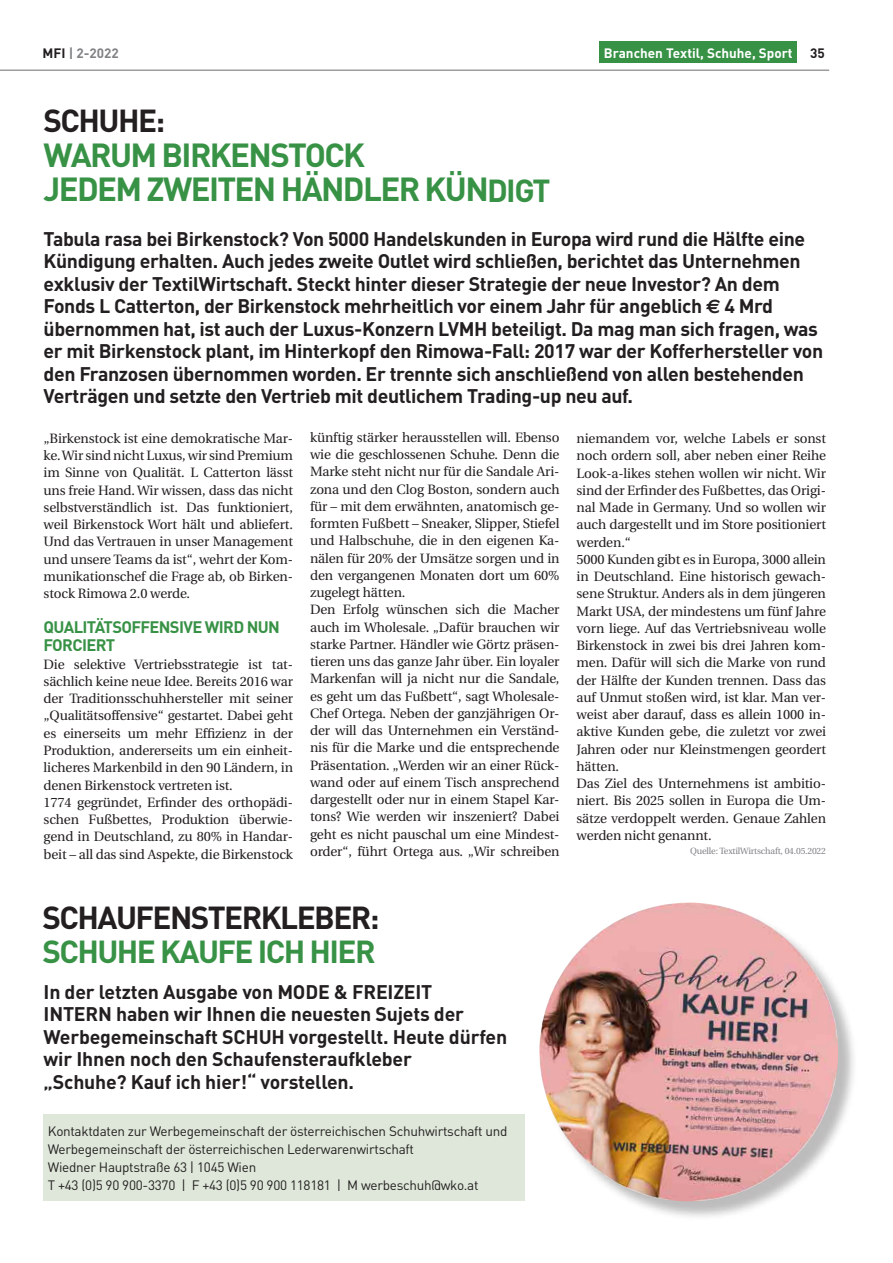
<style>
.page{position:relative;width:893px;height:1263px;background:#fff}
.page>*{position:absolute;margin:0;border:0;box-sizing:border-box;transform-origin:0 0}
.t1{font:700 33px/34.5px "DIN";letter-spacing:-.05em;color:#389246}
.t2{font:700 31.5px "DIN";letter-spacing:-.05em;color:#231f20}
.t3{font:700 31.5px "DIN";letter-spacing:-.05em;color:#389246}
.t4{font:700 19.5px/22.5px "DIN";letter-spacing:-.02em;color:#231f20}
.t5{font:700 16.5px/18px "DIN";letter-spacing:-.04em;color:#389246}
.t6{font:13.5px/17.2px "Utopia";letter-spacing:-.01em;color:#231f20}
.t7{font:13.5px/18px "DIN";letter-spacing:-.02em;color:#231f20}
.t8{font:700 13.5px "DIN";color:#fff}
.t9{font:700 13.5px "DIN";color:#808285}
.t10{font:700 13.5px "DIN";color:#231f20}
.t11{font:9px "Utopia";letter-spacing:-.02em;color:#808285}
.s1{color:#231f20}
.s2{font-size:31.5px}
.s3{font-family:"Euro Sans"}
</style>
<div class="page">
<hr style="left:0;top:70px;width:829px;height:1px;background:#6c6d70">
<div style="left:600px;top:42px;width:197px;height:21px;background:#389246"></div>
<div style="left:44px;top:1114px;width:481px;height:87px;background:#dee7d9"></div>
<div style="left:542px;top:905px;width:316px;height:316px;background:#231f20;opacity:.3"></div>
<img style="left:539px;top:902px;width:303px;height:303px">
<p class="t9" style="left:43px;top:44px;width:78px"><span class="s1">MFI</span> | 2-2022</p>
<p class="t8" style="left:604px;top:44px;width:190px">Branchen Textil, Schuhe, Sport</p>
<p class="t10" style="left:810px;top:44px;width:16px">35</p>
<h2 class="t2" style="left:44px;top:101px;width:123px">SCHUHE:</h2>
<h1 class="t1" style="left:44px;top:136px;width:508px">WARUM BIRKENSTOCK<br>JEDEM ZWEITEN HÄNDLER KÜN<span class="s2">DIGT</span></h1>
<p class="t4" style="left:44px;top:226px;width:781px">Tabula rasa bei Birkenstock? Von 5000 Handelskunden in Europa wird rund die Hälfte eine Kündigung erhalten. Auch jedes zweite Outlet wird schließen, berichtet das Unternehmen exklusiv der TextilWirtschaft. Steckt hinter dieser Strategie der neue Investor? An dem Fonds L Catterton, der Birkenstock mehrheitlich vor einem Jahr für angeblich <span class="s3">€</span> 4 Mrd übernommen hat, ist auch der Luxus-Konzern LVMH beteiligt. Da mag man sich fragen, was er mit Birkenstock plant, im Hinterkopf den Rimowa-Fall: 2017 war der Kofferhersteller von den Franzosen übernommen worden. Er trennte sich anschließend von allen bestehenden Verträgen und setzte den Vertrieb mit deutlichem Trading-up neu auf.</p>
<p class="t6" style="left:44px;top:430px;width:251px;text-align:justify">„Birkenstock ist eine demokratische Mar&shy;ke. Wir sind nicht Luxus, wir sind Premium im Sinne von Qualität. L Catterton lässt uns freie Hand. Wir wissen, dass das nicht selbstverständlich ist. Das funktioniert, weil Birkenstock Wort hält und abliefert.<br>Und das Vertrauen in unser Management und unsere Teams da ist“, wehrt der Kom&shy;munikationschef die Frage ab, ob Birken&shy;stock Rimowa 2.0 werde.</p>
<p class="t5" style="left:44px;top:618px;width:238px">QUALITÄTSOFFENSIVE WIRD NUN<br>FORCIERT</p>
<p class="t6" style="left:44px;top:656px;width:251px">Die selektive Vertriebsstrategie ist tat&shy;sächlich keine neue Idee. Bereits 2016 war der Traditionsschuhhersteller mit seiner „Qualitätsoffensive“ gestartet. Dabei geht es einerseits um mehr Effizienz in der Produktion, andererseits um ein einheit&shy;licheres Markenbild in den 90 Ländern, in denen Birkenstock vertreten ist.<br>1774 gegründet, Erfinder des orthopädi&shy;schen Fußbettes, Produktion überwie&shy;gend in Deutschland, zu 80% in Handar&shy;beit – all das sind Aspekte, die Birkenstock</p>
<p class="t6" style="left:310px;top:429px;width:251px">künftig stärker herausstellen will. Ebenso wie die geschlossenen Schuhe. Denn die Marke steht nicht nur für die Sandale Ari&shy;zona und den Clog Boston, sondern auch für – mit dem erwähnten, anatomisch ge&shy;formten Fußbett – Sneaker, Slipper, Stiefel und Halbschuhe, die in den eigenen Ka&shy;nälen für 20% der Umsätze sorgen und in den vergangenen Monaten dort um 60% zugelegt hätten.<br>Den Erfolg wünschen sich die Macher auch im Wholesale. „Dafür brauchen wir starke Partner. Händler wie Görtz präsen&shy;tieren uns das ganze Jahr über. Ein loyaler Markenfan will ja nicht nur die Sandale, es geht um das Fußbett“, sagt Wholesale-Chef Ortega. Neben der ganzjährigen Or&shy;der will das Unternehmen ein Verständ&shy;nis für die Marke und die entsprechende Präsentation. „Werden wir an einer Rück&shy;wand oder auf einem Tisch ansprechend dargestellt oder nur in einem Stapel Kar&shy;tons? Wie werden wir inszeniert? Dabei geht es nicht pauschal um eine Mindest&shy;order“, führt Ortega aus. „Wir schreiben</p>
<p class="t6" style="left:577px;top:430px;width:251px">niemandem vor, welche Labels er sonst noch ordern soll, aber neben einer Reihe Look-a-likes stehen wollen wir nicht. Wir sind der Erfinder des Fußbettes, das Origi&shy;nal Made in Germany. Und so wollen wir auch dargestellt und im Store positioniert werden.“<br>5000 Kunden gibt es in Europa, 3000 allein in Deutschland. Eine historisch gewach&shy;sene Struktur. Anders als in dem jüngeren Markt USA, der mindestens um fünf Jahre vorn liege. Auf das Vertriebsniveau wolle Birkenstock in zwei bis drei Jahren kom&shy;men. Dafür will sich die Marke von rund der Hälfte der Kunden trennen. Dass das auf Unmut stoßen wird, ist klar. Man ver&shy;weist aber darauf, dass es allein 1000 in&shy;aktive Kunden gebe, die zuletzt vor zwei Jahren oder nur Kleinstmengen geordert hätten.<br>Das Ziel des Unternehmens ist ambitio&shy;niert. Bis 2025 sollen in Europa die Um&shy;sätze verdoppelt werden. Genaue Zahlen werden nicht genannt.</p>
<p class="t11" style="left:690px;top:846px;width:137px">Quelle: TextilWirtschaft, 04.05.2022</p>
<h2 class="t2" style="left:43px;top:897px;width:339px">SCHAUFENSTERKLEBER:</h2>
<h2 class="t3" style="left:43px;top:931px;width:335px">SCHUHE KAUFE ICH HIER</h2>
<h3 class="t4" style="left:44px;top:980px;width:465px">In der letzten Ausgabe von MODE &amp; FREIZEIT<br>INTERN haben wir Ihnen die neuesten Sujets der Werbegemeinschaft SCHUH vorgestellt. Heute dürfen wir Ihnen noch den Schaufensteraufkleber<br>„Schuhe? Kauf ich hier!“ vorstellen.</h3>
<p class="t7" style="left:48px;top:1122px;width:461px">Kontaktdaten zur Werbegemeinschaft der österreichischen Schuhwirtschaft und Werbegemeinschaft der österreichischen Lederwarenwirtschaft<br>Wiedner Hauptstraße 63 | 1045 Wien<br>T +43 (0)5 90 900-3370 | F +43 (0)5 90 900 118181 | M werbeschuh@wko.at</p>
</div>
